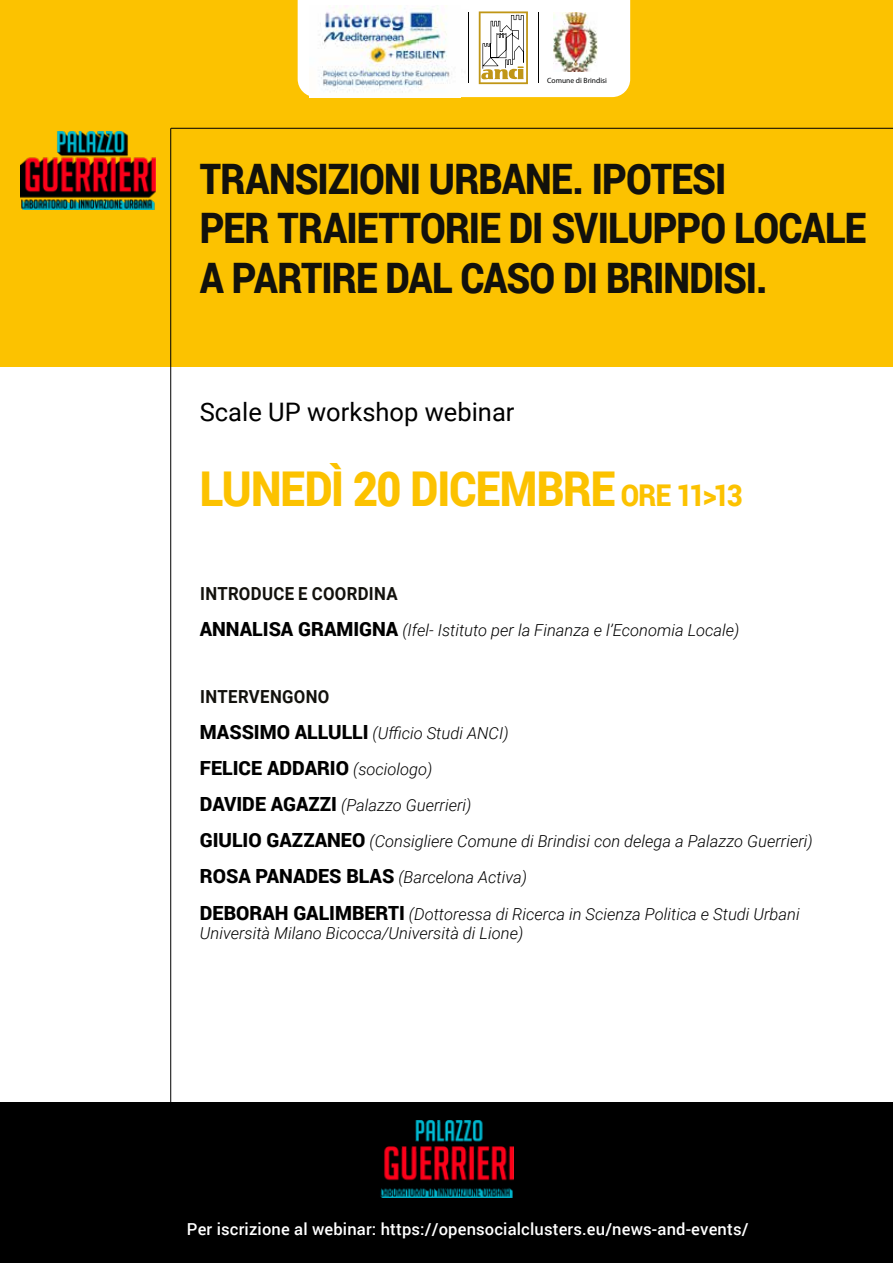
<style>
.page{position:relative;width:893px;height:1263px;background:#fff}
.page>*{position:absolute;margin:0;border:0;box-sizing:border-box;transform-origin:0 0}
.t1{font:900 48px "Roboto";letter-spacing:-.025em;color:#fcc200;scale:.9 1}
.t2{font:900 42px/49.5px "Roboto";letter-spacing:-.025em;color:#12110c;scale:.9 1}
.t3{font:25.5px "Roboto";color:#000}
.t4{font:900 19.5px "Roboto";color:#000}
.t5{font:700 18px "Roboto";letter-spacing:.02em;color:#12110c;scale:.93 1}
.t6{font:italic 300 16.5px/36.2px "Roboto";color:#000}
.t7{font:500 16.5px "Roboto";letter-spacing:.01em;color:#fff}
.t8{font:7.65px "Myriad Pro";color:#010202}
.s1{font-size:30px}
.s2{font-weight:900;font-style:normal;font-size:19.5px}
.s3{font-weight:300;font-style:italic;font-size:16.5px}
</style>
<div class="page">
<div style="left:0;top:0;width:893px;height:366px;background:#fcc200"></div>
<hr style="left:170px;top:128px;width:1px;height:1060px;background:#000">
<div style="left:0;top:1102px;width:893px;height:161px;background:#000"></div>
<hr style="left:171px;top:128px;width:722px;height:1px;background:#000">
<img style="left:21px;top:132px;width:134px;height:77px">
<img style="left:380px;top:1120px;width:134px;height:78px">
<svg style="left:298px;top:0;width:332px;height:97px;background:#f5f2eb"></svg>
<hr style="left:469px;top:12px;width:1px;height:71px;background:#000">
<hr style="left:538px;top:12px;width:1px;height:71px;background:#000">
<img style="left:553px;top:13px;width:44px;height:59px">
<img style="left:309px;top:5px;width:152px;height:92px">
<p class="t8" style="left:547px;top:76px;width:61px">Comune di Brindisi</p>
<h2 class="t2" style="left:200px;top:152px;width:742px">TRANSIZIONI URBANE. IPOTESI<br>PER TRAIETTORIE DI SVILUPPO LOCALE<br>A PARTIRE DAL CASO DI BRINDISI.</h2>
<h3 class="t3" style="left:200px;top:394px;width:316px">Scale UP workshop webinar</h3>
<h1 class="t1" style="left:200px;top:455px;width:605px">LUNEDÌ 20 DICEMBRE <span class="s1">ORE 11&gt;13</span></h1>
<p class="t5" style="left:200px;top:581px;width:214px">INTRODUCE E COORDINA</p>
<p class="t6" style="left:200px;top:611px;width:541px"><span class="s2">ANNALISA GRAMIGNA</span> (Ifel- Istituto per la Finanza e l’Economia Locale)</p>
<p class="t5" style="left:200px;top:683px;width:141px">INTERVENGONO</p>
<p class="t6" style="left:200px;top:714px;width:310px"><span class="s2">MASSIMO ALLULLI</span> (Ufficio Studi ANCI)</p>
<p class="t4" style="left:200px;top:754px;width:234px">FELICE ADDARIO <span class="s3">(sociologo)</span></p>
<p class="t6" style="left:200px;top:786px;width:614px"><span class="s2">DAVIDE AGAZZI</span> (Palazzo Guerrieri)<br><span class="s2">GIULIO GAZZANEO</span> (Consigliere Comune di Brindisi con delega a Palazzo Guerrieri)<br><span class="s2">ROSA PANADES BLAS</span> (Barcelona Activa)<br><span class="s2">DEBORAH GALIMBERTI</span> (Dottoressa di Ricerca in Scienza Politica e Studi Urbani</p>
<p class="t6" style="left:200px;top:915px;width:325px">Università Milano Bicocca/Università di Lione)</p>
<p class="t7" style="left:187px;top:1217px;width:563px">Per iscrizione al webinar: https://opensocialclusters.eu/news-and-events/</p>
</div>
